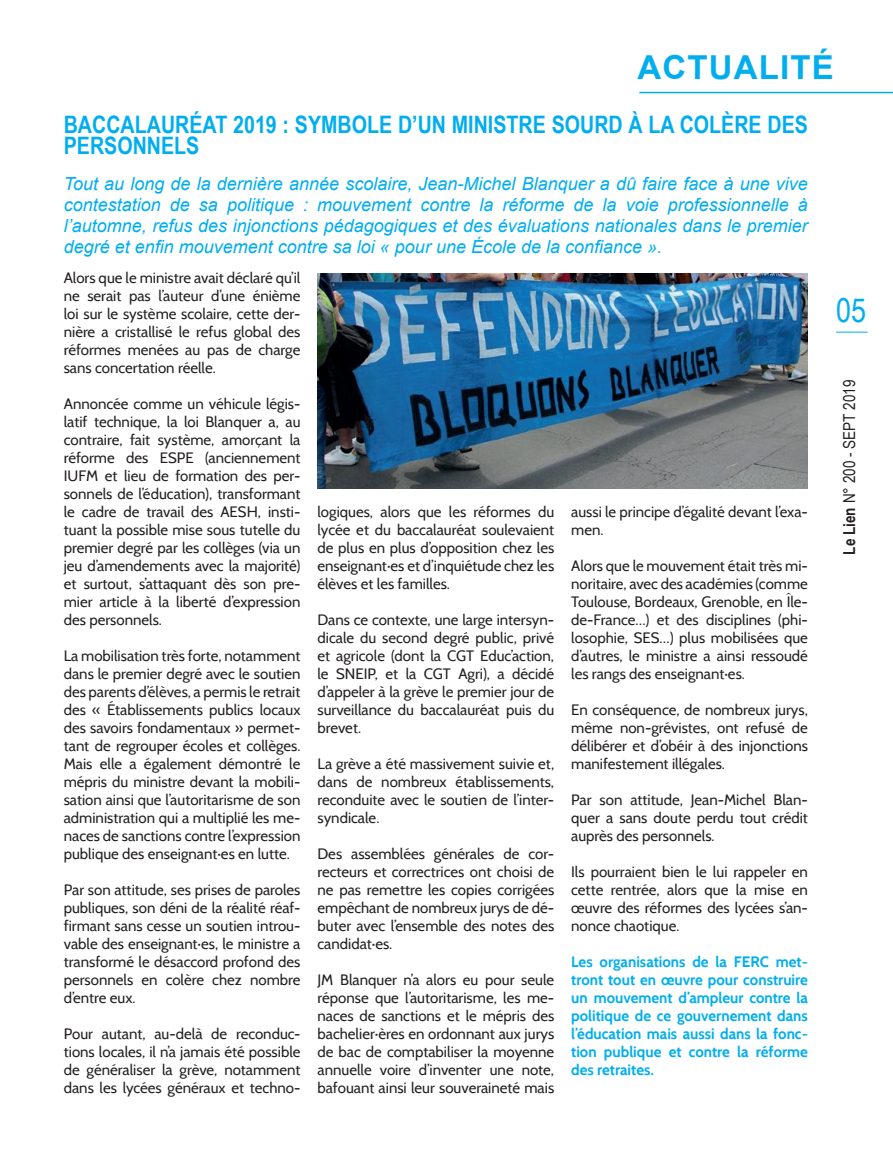
<style>
.page{position:relative;width:893px;height:1149px;background:#fff}
.page>*{position:absolute;margin:0;border:0;box-sizing:border-box;transform-origin:0 0}
.t1{font:700 33px "Arial";letter-spacing:.035em;color:#00aeef}
.t2{font:33px "Arial Narrow";color:#00aeef}
.t3{font:700 24px/21px "Arial Narrow";color:#00aeef}
.t4{font:italic 18px/21px "Arial";color:#00aeef;text-align:justify}
.t5{font:16.5px "Arial Narrow";color:#231f20}
.t6{font:15px/18px "Cabin";color:#231f20;text-align:justify}
.t7{font:700 15px/18px "Cabin";color:#00aeef;text-align:justify}
.s1{font-weight:700}
</style>
<div class="page">
<hr style="left:836px;top:332px;width:32px;height:1px;background:#00aeef">
<hr style="left:639px;top:92px;width:254px;height:1px;background:#00aeef">
<img style="left:317px;top:273px;width:491px;height:215px">
<h1 class="t1" style="left:638px;top:44px;width:198px">ACTUALITÉ</h1>
<h2 class="t3" style="left:64px;top:112px;width:746px">BACCALAURÉAT 2019 : SYMBOLE D’UN MINISTRE SOURD À LA COLÈRE DES<br>PERSONNELS</h2>
<p class="t4" style="left:64px;top:173px;width:746px">Tout au long de la dernière année scolaire, Jean-Michel Blanquer a dû faire face à une vive contestation de sa politique : mouvement contre la réforme de la voie professionnelle à l’automne, refus des injonctions pédagogiques et des évaluations nationales dans le premier degré et enfin mouvement contre sa loi « pour une École de la confiance ».</p>
<p class="t6" style="left:64px;top:268px;width:238px">Alors que le ministre avait déclaré qu’il ne serait pas l’auteur d’une énième loi sur le système scolaire, cette der&shy;nière a cristallisé le refus global des réformes menées au pas de charge sans concertation réelle.</p>
<p class="t6" style="left:64px;top:394px;width:238px">Annoncée comme un véhicule légis&shy;latif technique, la loi Blanquer a, au contraire, fait système, amorçant la réforme des ESPE (anciennement IUFM et lieu de formation des per&shy;sonnels de l’éducation), transformant le cadre de travail des AESH, insti&shy;tuant la possible mise sous tutelle du premier degré par les collèges (via un jeu d’amendements avec la majorité) et surtout, s’attaquant dès son pre&shy;mier article à la liberté d’expression des personnels.</p>
<p class="t6" style="left:64px;top:646px;width:238px">La mobilisation très forte, notamment dans le premier degré avec le soutien des parents d’élèves, a permis le retrait des « Établissements publics locaux des savoirs fondamentaux » permet&shy;tant de regrouper écoles et collèges.<br>Mais elle a également démontré le mépris du ministre devant la mobili&shy;sation ainsi que l’autoritarisme de son administration qui a multiplié les me&shy;naces de sanctions contre l’expression publique des enseignant·es en lutte.</p>
<p class="t6" style="left:64px;top:880px;width:238px">Par son attitude, ses prises de paroles publiques, son déni de la réalité réaf&shy;firmant sans cesse un soutien introu&shy;vable des enseignant·es, le ministre a transformé le désaccord profond des personnels en colère chez nombre d’entre eux.</p>
<p class="t6" style="left:64px;top:1024px;width:238px">Pour autant, au-delà de reconduc&shy;tions locales, il n’a jamais été possible de généraliser la grève, notamment dans les lycées généraux et techno-</p>
<p class="t6" style="left:317px;top:502px;width:238px">logiques, alors que les réformes du lycée et du baccalauréat soulevaient de plus en plus d’opposition chez les enseignant·es et d’inquiétude chez les élèves et les familles.</p>
<p class="t6" style="left:317px;top:610px;width:238px">Dans ce contexte, une large intersyn&shy;dicale du second degré public, privé et agricole (dont la CGT Educ’action, le SNEIP, et la CGT Agri), a décidé d’appeler à la grève le premier jour de surveillance du baccalauréat puis du brevet.</p>
<p class="t6" style="left:317px;top:754px;width:238px">La grève a été massivement suivie et, dans de nombreux établissements, reconduite avec le soutien de l’inter&shy;syndicale.</p>
<p class="t6" style="left:317px;top:844px;width:238px">Des assemblées générales de cor&shy;recteurs et correctrices ont choisi de ne pas remettre les copies corrigées empêchant de nombreux jurys de dé&shy;buter avec l’ensemble des notes des candidat·es.</p>
<p class="t6" style="left:317px;top:970px;width:238px">JM Blanquer n’a alors eu pour seule réponse que l’autoritarisme, les me&shy;naces de sanctions et le mépris des bachelier·ères en ordonnant aux jurys de bac de comptabiliser la moyenne annuelle voire d’inventer une note, bafouant ainsi leur souveraineté mais</p>
<p class="t6" style="left:571px;top:502px;width:238px">aussi le principe d’égalité devant l’exa&shy;men.</p>
<p class="t6" style="left:571px;top:556px;width:238px">Alors que le mouvement était très mi&shy;noritaire, avec des académies (comme Toulouse, Bordeaux, Grenoble, en Île&shy;de-France…) et des disciplines (phi&shy;losophie, SES…) plus mobilisées que d’autres, le ministre a ainsi ressoudé les rangs des enseignant·es.</p>
<p class="t6" style="left:571px;top:700px;width:238px">En conséquence, de nombreux jurys, même non-grévistes, ont refusé de délibérer et d’obéir à des injonctions manifestement illégales.</p>
<p class="t6" style="left:571px;top:790px;width:238px">Par son attitude, Jean-Michel Blan&shy;quer a sans doute perdu tout crédit auprès des personnels.</p>
<p class="t6" style="left:571px;top:862px;width:238px">Ils pourraient bien le lui rappeler en cette rentrée, alors que la mise en œuvre des réformes des lycées s’an&shy;nonce chaotique.</p>
<p class="t7" style="left:571px;top:952px;width:238px">Les organisations de la FERC met&shy;tront tout en œuvre pour construire un mouvement d’ampleur contre la politique de ce gouvernement dans l’éducation mais aussi dans la fonc&shy;tion publique et contre la réforme des retraites.</p>
<h1 class="t2" style="left:836px;top:286px;width:32px">05</h1>
<p class="t5" style="left:837px;top:554px;width:176px;rotate:-90deg"><span class="s1">Le Lien</span> N° 200 - SEPT 2019</p>
</div>
